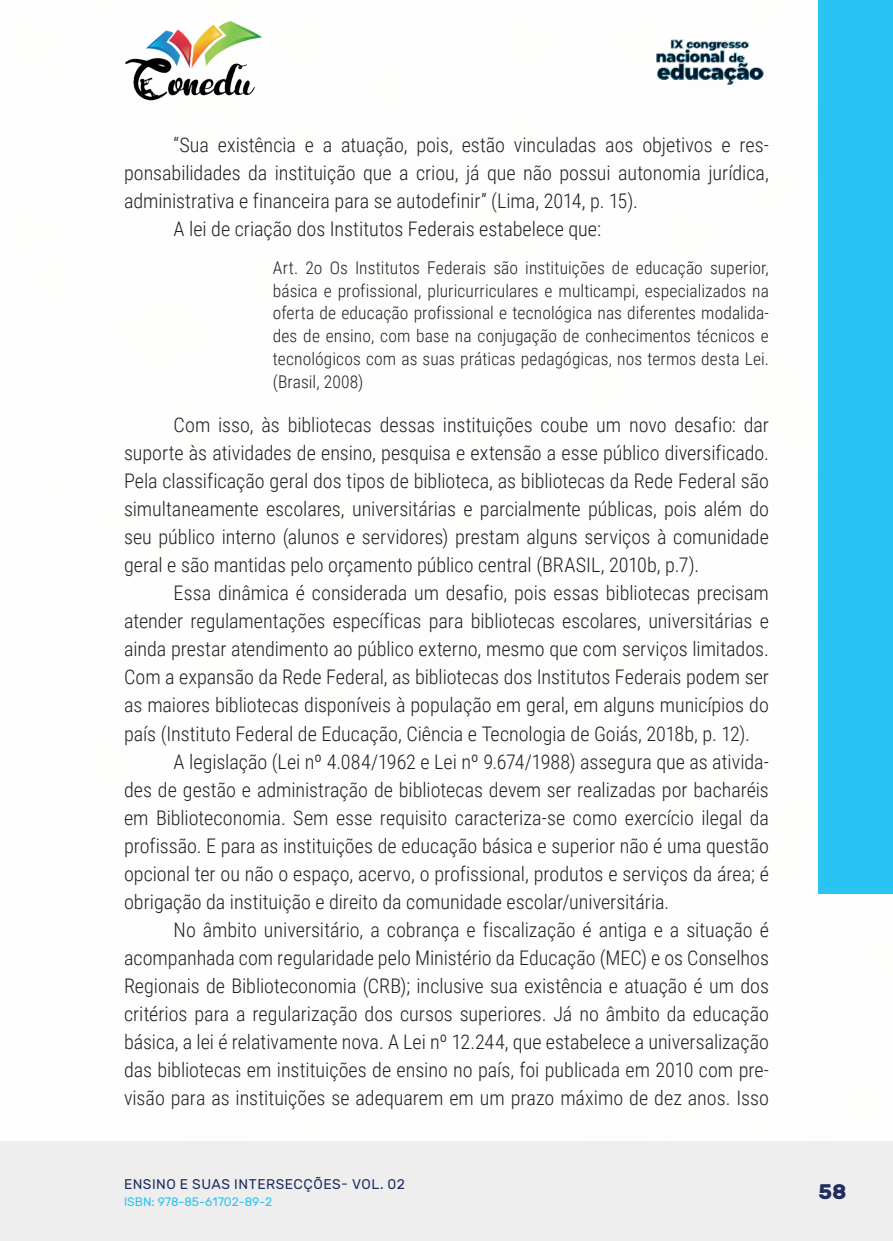
<style>
.page{position:relative;width:893px;height:1241px;background:#fff}
.page>*{position:absolute;margin:0;border:0;box-sizing:border-box;transform-origin:0 0}
.t1{font:700 21px "Rubik";color:#202d5e}
._9_CORPO{font:300 20.12px/28px "Roboto Condensed";color:#231f20;text-align:justify}
._16_CITACAO{font:300 17.5px/22.8px "Roboto Condensed";letter-spacing:.005em;color:#231f20;text-align:justify}
.t2{font:14px "Rubik";letter-spacing:.035em;color:#202d5e}
.t3{font:12.25px "Rubik";color:#29c4f3}
</style>
<div class="page">
<div style="left:0;top:1141px;width:893px;height:99px;background:#eeeeef"></div>
<img style="left:125px;top:20px;width:137px;height:81px">
<img style="left:656px;top:39px;width:108px;height:46px">
<div style="left:819px;top:0;width:74px;height:893px;background:#29c4f3"></div>
<p class="_9_CORPO" style="left:124px;top:130px;width:646px;text-indent:50px">“Sua existência e a atuação, pois, estão vinculadas aos objetivos e res&shy;ponsabilidades da instituição que a criou, já que não possui autonomia jurídica, administrativa e financeira para se autodefinir” (Lima, 2014, p. 15).</p>
<p class="_9_CORPO" style="left:174px;top:214px;width:429px">A lei de criação dos Institutos Federais estabelece que:</p>
<p class="_16_CITACAO" style="left:273px;top:255px;width:498px">Art. 2o Os Institutos Federais são instituições de educação superior, básica e profissional, pluricurriculares e multicampi, especializados na oferta de educação profissional e tecnológica nas diferentes modalida&shy;des de ensino, com base na conjugação de conhecimentos técnicos e tecnológicos com as suas práticas pedagógicas, nos termos desta Lei. (Brasil, 2008)</p>
<p class="_9_CORPO" style="left:124px;top:410px;width:646px;text-indent:50px">Com isso, às bibliotecas dessas instituições coube um novo desafio: dar suporte às atividades de ensino, pesquisa e extensão a esse público diversificado.<br>Pela classificação geral dos tipos de biblioteca, as bibliotecas da Rede Federal são simultaneamente escolares, universitárias e parcialmente públicas, pois além do seu público interno (alunos e servidores) prestam alguns serviços à comunidade geral e são mantidas pelo orçamento público central (BRASIL, 2010b, p.7).</p>
<p class="_9_CORPO" style="left:124px;top:578px;width:646px;text-indent:50px">Essa dinâmica é considerada um desafio, pois essas bibliotecas precisam atender regulamentações específicas para bibliotecas escolares, universitárias e ainda prestar atendimento ao público externo, mesmo que com serviços limitados.<br>Com a expansão da Rede Federal, as bibliotecas dos Institutos Federais podem ser as maiores bibliotecas disponíveis à população em geral, em alguns municípios do país (Instituto Federal de Educação, Ciência e Tecnologia de Goiás, 2018b, p. 12).</p>
<p class="_9_CORPO" style="left:124px;top:746px;width:646px;text-indent:50px">A legislação (Lei nº 4.084/1962 e Lei nº 9.674/1988) assegura que as ativida&shy;des de gestão e administração de bibliotecas devem ser realizadas por bacharéis em Biblioteconomia. Sem esse requisito caracteriza-se como exercício ilegal da profissão. E para as instituições de educação básica e superior não é uma questão opcional ter ou não o espaço, acervo, o profissional, produtos e serviços da área; é obrigação da instituição e direito da comunidade escolar/universitária.</p>
<p class="_9_CORPO" style="left:124px;top:914px;width:646px;text-indent:50px">No âmbito universitário, a cobrança e fiscalização é antiga e a situação é acompanhada com regularidade pelo Ministério da Educação (MEC) e os Conselhos Regionais de Biblioteconomia (CRB); inclusive sua existência e atuação é um dos critérios para a regularização dos cursos superiores. Já no âmbito da educação básica, a lei é relativamente nova. A Lei nº 12.244, que estabelece a universalização das bibliotecas em instituições de ensino no país, foi publicada em 2010 com pre&shy;visão para as instituições se adequarem em um prazo máximo de dez anos. Isso</p>
<p class="t2" style="left:124px;top:1175px;width:282px">ENSINO E SUAS INTERSECÇÕES- VOL. 02</p>
<p class="t3" style="left:124px;top:1194px;width:150px">ISBN: 978-85-61702-89-2</p>
<p class="t1" style="left:819px;top:1179px;width:30px">58</p>
</div>
